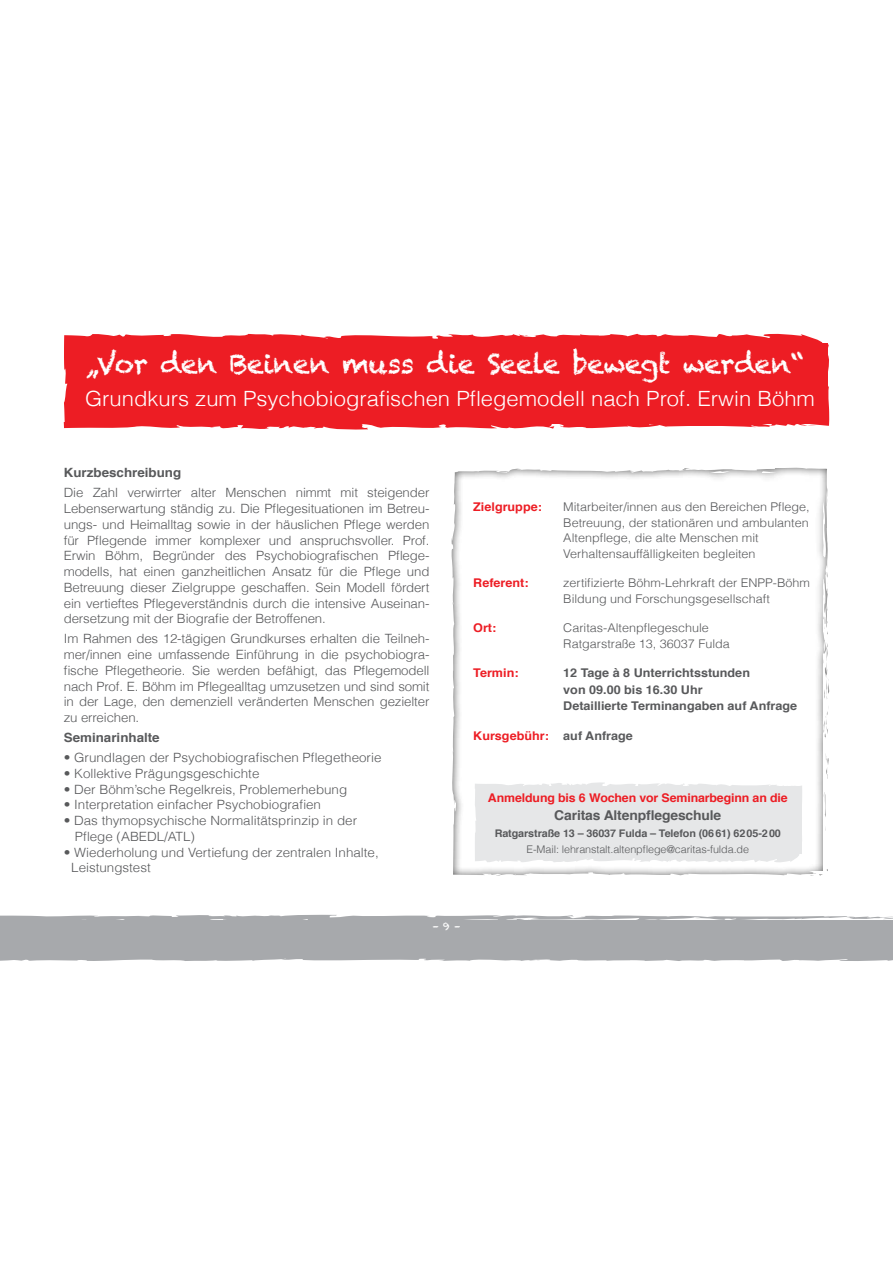
<style>
.page{position:relative;width:893px;height:1263px;background:#fff}
.page>*{position:absolute;margin:0;border:0;box-sizing:border-box;transform-origin:0 0}
.t1{font:27px "Chalkduster";letter-spacing:-.02em;color:#fff}
.t2{font:300 21px "Helvetica";color:#fff;scale:1.05 1}
.t3{font:700 13.5px "Helvetica";letter-spacing:-.01em;color:#58595b}
.t4{font:300 12.75px/15.8px "Helvetica";color:#58595b;text-align:justify;scale:1.04 1}
.t5{font:300 12.75px/15.8px "Helvetica";color:#58595b;scale:1.05 1}
.t6{font:700 12.75px "Helvetica";color:#58595b;scale:1.05 1}
.t7{font:300 12px/15.8px "Helvetica";color:#58595b;scale:1.05 1}
.t8{font:700 12px/16.5px "Helvetica";color:#58595b;scale:1.05 1}
.t9{font:700 12px "Helvetica";color:#ed1d24;scale:1.05 1}
.t10{font:700 12px "Helvetica";color:#ed1d24}
.t11{font:10.65px "Chalkduster";color:#fff}
.t12{font:700 10.5px "Helvetica";letter-spacing:-.01em;color:#58595b}
.t13{font:300 10.5px "Helvetica";letter-spacing:-.01em;color:#58595b}
.s1{color:#58595b}
</style>
<div class="page">
<svg style="left:0;top:914px;width:893px;height:47px;background:#adafb1"></svg>
<svg style="left:829px;top:409px;width:1px;height:15px"></svg>
<svg style="left:64px;top:333px;width:765px;height:97px;background:#ee2930"></svg>
<svg style="left:507px;top:352px;width:13px;height:2px"></svg>
<svg style="left:213px;top:412px;width:6px;height:2px"></svg>
<svg style="left:99px;top:350px;width:14px;height:1px"></svg>
<svg style="left:416px;top:414px;width:15px;height:3px"></svg>
<div style="left:450px;top:467px;width:379px;height:411px;background:#000;opacity:.75"></div>
<svg style="left:475px;top:781px;width:328px;height:88px;background:#e9eaea"></svg>
<h1 class="t1" style="left:85px;top:348px;width:720px">„Vor den Beinen muss die Seele bewegt werden“</h1>
<h2 class="t2" style="left:85px;top:382px;width:697px">Grundkurs zum Psychobiografischen Pflegemodell nach Prof. Erwin Böhm</h2>
<p class="t6" style="left:64px;top:463px;width:113px">Kurzbeschreibung</p>
<p class="t4" style="left:64px;top:484px;width:353px">Die Zahl verwirrter alter Menschen nimmt mit steigender Lebenserwartung ständig zu. Die Pflegesituationen im Betreu&shy;ungs- und Heimalltag sowie in der häuslichen Pflege werden für Pflegende immer komplexer und anspruchsvoller. Prof.<br>Erwin Böhm, Begründer des Psychobiografischen Pflege&shy;modells, hat einen ganzheitlichen Ansatz für die Pflege und Betreuung dieser Zielgruppe geschaffen. Sein Modell fördert ein vertieftes Pflegeverständnis durch die intensive Auseinan&shy;dersetzung mit der Biografie der Betroffenen.</p>
<p class="t4" style="left:64px;top:630px;width:353px">Im Rahmen des 12-tägigen Grundkurses erhalten die Teilneh&shy;mer/innen eine umfassende Einführung in die psychobiogra&shy;fische Pflegetheorie. Sie werden befähigt, das Pflegemodell nach Prof. E. Böhm im Pflegealltag umzusetzen und sind somit in der Lage, den demenziell veränderten Menschen gezielter zu erreichen.</p>
<p class="t6" style="left:64px;top:727px;width:93px">Seminarinhalte</p>
<p class="t5" style="left:64px;top:749px;width:304px">• Grundlagen der Psychobiografischen Pflegetheorie</p>
<p class="t5" style="left:64px;top:765px;width:188px">• Kollektive Prägungsgeschichte</p>
<p class="t5" style="left:64px;top:781px;width:271px">• Der Böhm’sche Regelkreis, Problemerhebung</p>
<p class="t5" style="left:64px;top:796px;width:246px">• Interpretation einfacher Psychobiografien</p>
<p class="t5" style="left:75px;top:812px;width:270px;text-indent:-11px">• Das thymopsychische Normalitätsprinzip in der<br>Pflege (ABEDL/ATL)</p>
<p class="t5" style="left:71px;top:844px;width:294px;text-indent:-7px">• Wiederholung und Vertiefung der zentralen Inhalte,<br>Leistungstest</p>
<p class="t9" style="left:473px;top:497px;width:67px">Zielgruppe:</p>
<p class="t7" style="left:563px;top:498px;width:236px">Mitarbeiter/innen aus den Bereichen Pflege, Betreuung, der stationären und ambulanten Altenpflege, die alte Menschen mit Verhaltensauffälligkeiten begleiten</p>
<p class="t9" style="left:473px;top:573px;width:54px">Referent:</p>
<p class="t7" style="left:563px;top:575px;width:236px">zertifizierte Böhm-Lehrkraft der EN PP-Böhm<br>Bildung und Forschungsgesellschaft</p>
<p class="t9" style="left:473px;top:618px;width:23px">Ort:</p>
<p class="t7" style="left:563px;top:620px;width:160px">Caritas-Altenpflegeschule<br>Ratgarstraße 13, 36037 Fulda</p>
<p class="t9" style="left:473px;top:663px;width:45px">Termin:</p>
<p class="t8" style="left:563px;top:665px;width:224px">12 Tage à 8 Unterrichtsstunden<br>von 09.00 bis 16.30 Uhr<br>Detaillierte Terminangaben auf Anfrage</p>
<p class="t9" style="left:473px;top:726px;width:153px">Kursgebühr: <span class="s1">auf Anfrage</span></p>
<p class="t10" style="left:488px;top:788px;width:301px">Anmeldung bis 6 Wochen vor Seminarbeginn an die</p>
<p class="t3" style="left:554px;top:805px;width:169px">Caritas Altenpflegeschule</p>
<p class="t12" style="left:495px;top:825px;width:288px">Ratgarstraße 13 – 36037 Fulda – Telefon (0661) 6205-200</p>
<p class="t13" style="left:527px;top:841px;width:224px">E-Mail: lehranstalt.altenpflege@caritas-fulda.de</p>
<p class="t11" style="left:432px;top:920px;width:30px">– 9 –</p>
</div>
